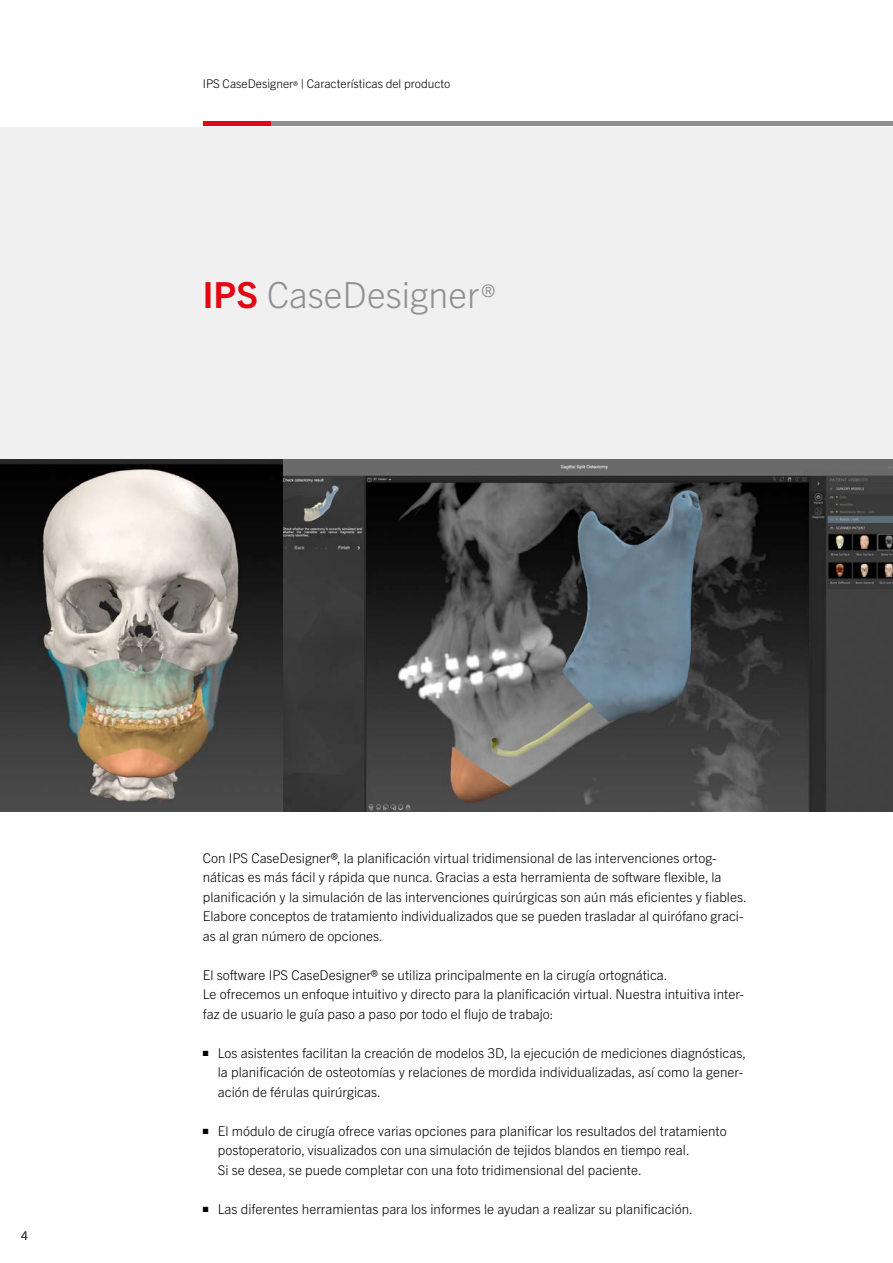
<style>
.page{position:relative;width:893px;height:1263px;background:#fff}
.page>*{position:absolute;margin:0;border:0;box-sizing:border-box;transform-origin:0 0}
.t1{font:300 36px "Trade Gothic Next LT Pro";color:#909090}
.t2{font:300 13.5px/19.5px "Trade Gothic Next LT Pro";color:#000}
.t3{font:300 12px "Trade Gothic Next LT Pro";color:#000}
.s1{font-size:9px}
.s2{font-weight:700;color:#e30613}
.s3{font-size:27px}
</style>
<div class="page">
<hr style="left:203px;top:121px;width:68px;height:4px;background:#e30613">
<hr style="left:271px;top:121px;width:622px;height:4px;background:#909090">
<div style="left:0;top:128px;width:893px;height:430px;background:#f0f0f0"></div>
<img style="left:283px;top:460px;width:610px;height:351px">
<img style="left:0;top:460px;width:283px;height:351px">
<p class="t3" style="left:203px;top:75px;width:249px">IPS CaseDesigner<span class="s1">®</span> | Características del producto</p>
<h1 class="t1" style="left:203px;top:270px;width:294px"><span class="s2">IPS</span> CaseDesigner<span class="s3">®</span></h1>
<p class="t3" style="left:21px;top:1227px;width:8px">4</p>
<p class="t2" style="left:203px;top:847px;width:545px">Con IPS CaseDesigner®, la planificación virtual tridimensional de las intervenciones ortog&shy;náticas es más fácil y rápida que nunca. Gracias a esta herramienta de software flexible, la planificación y la simulación de las intervenciones quirúrgicas son aún más eficientes y fiables.<br>Elabore conceptos de tratamiento individualizados que se pueden trasladar al quirófano graci&shy;as al gran número de opciones.</p>
<p class="t2" style="left:203px;top:964px;width:543px">El software IPS CaseDesigner® se utiliza principalmente en la cirugía ortognática.<br>Le ofrecemos un enfoque intuitivo y directo para la planificación virtual. Nuestra intuitiva inter&shy;faz de usuario le guía paso a paso por todo el flujo de trabajo:</p>
<p class="t2" style="left:218px;top:1042px;width:530px;text-indent:-15px">■ Los asistentes facilitan la creación de modelos 3D, la ejecución de mediciones diagnósticas, la planificación de osteotomías y relaciones de mordida individualizadas, así como la gener&shy;ación de férulas quirúrgicas.</p>
<p class="t2" style="left:218px;top:1120px;width:510px;text-indent:-15px">■ El módulo de cirugía ofrece varias opciones para planificar los resultados del tratamiento postoperatorio, visualizados con una simulación de tejidos blandos en tiempo real.<br>Si se desea, se puede completar con una foto tridimensional del paciente.</p>
<p class="t2" style="left:203px;top:1198px;width:491px">■ Las diferentes herramientas para los informes le ayudan a realizar su planificación.</p>
</div>
